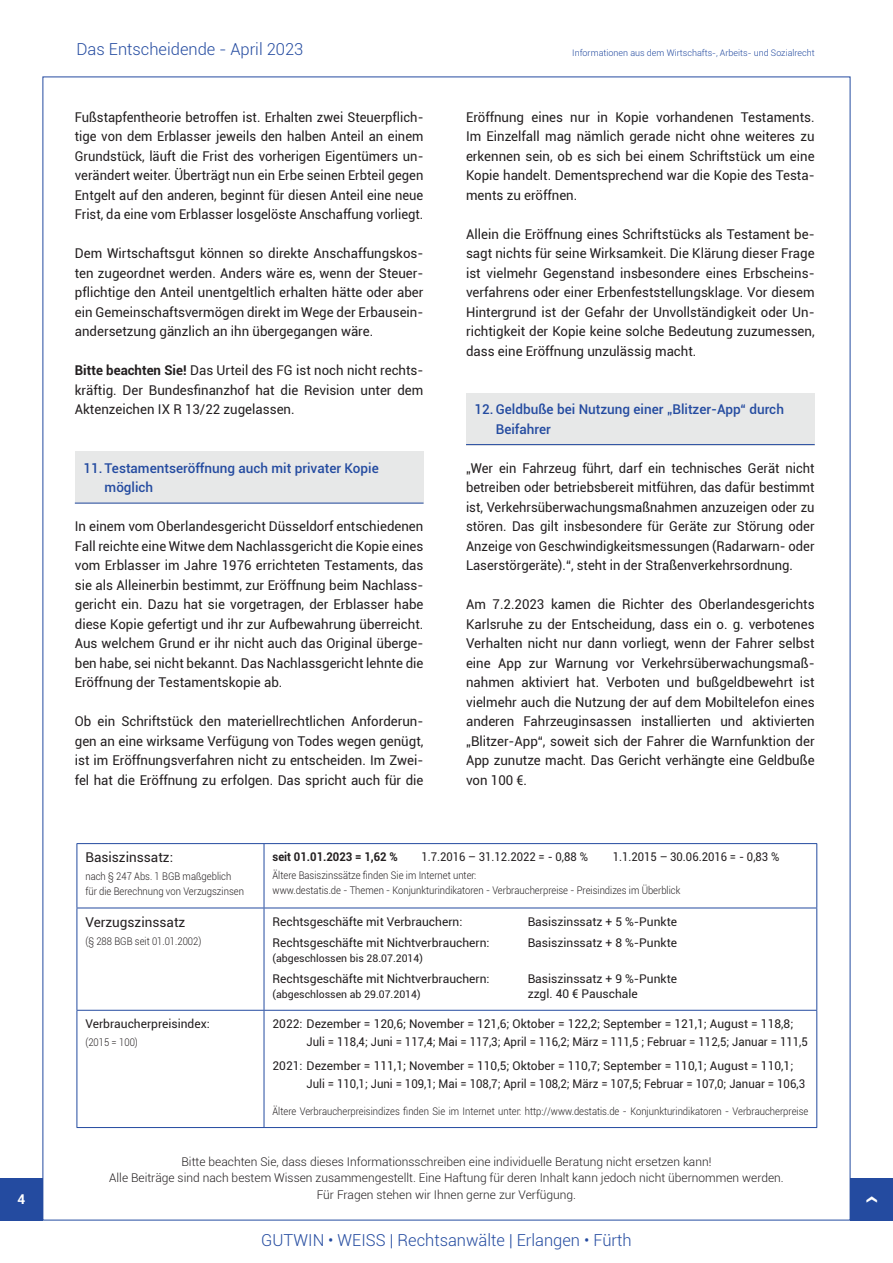
<style>
.page{position:relative;width:893px;height:1263px;background:#fff}
.page>*{position:absolute;margin:0;border:0;box-sizing:border-box;transform-origin:0 0}
.t1{font:700 27px "Roboto";color:#fff}
.t2{font:300 16.5px "Roboto";color:#244ba0}
.t3{font:13.5px/19.5px "Roboto";color:#231f20;text-align:justify}
.t4{font:13.5px/19.5px "Roboto";color:#231f20;text-align:justify;scale:.96 1}
.t5{font:500 13.5px/19.5px "Roboto";color:#244ba0}
.t6{font:700 13.5px "Roboto";color:#fff}
.t7{font:12px/18px "Roboto";color:#231f20}
.t8{font:300 12px/16.8px "Roboto";color:#231f20;text-align:center}
.t9{font:12px "Roboto";color:#231f20;scale:.94 1}
.t10{font:700 12px "Roboto";color:#231f20;scale:.94 1}
.t11{font:300 10.5px/15px "Roboto";color:#231f20;scale:.9 1}
.t12{font:10.5px "Roboto";color:#231f20}
.t13{font:300 9px "Roboto";color:#244ba0}
.s1{font-weight:700}
</style>
<div class="page">
<div style="left:0;top:1178px;width:43px;height:42px;background:#244ba0"></div>
<div style="left:850px;top:1178px;width:43px;height:42px;background:#244ba0"></div>
<div style="left:75px;top:452px;width:348px;height:52px;background:#e7e8e8"></div>
<hr style="left:75px;top:503px;width:348px;height:1px;background:#244ba0">
<div style="left:466px;top:393px;width:349px;height:52px;background:#e7e8e8"></div>
<hr style="left:466px;top:444px;width:349px;height:1px;background:#244ba0">
<hr style="left:77px;top:843px;width:187px;height:1px;background:#244ba0">
<hr style="left:77px;top:844px;width:1px;height:64px;background:#244ba0">
<hr style="left:264px;top:843px;width:553px;height:1px;background:#244ba0">
<hr style="left:264px;top:844px;width:1px;height:64px;background:#244ba0">
<hr style="left:816px;top:844px;width:1px;height:64px;background:#244ba0">
<hr style="left:77px;top:908px;width:187px;height:1px;background:#244ba0">
<hr style="left:77px;top:908px;width:1px;height:102px;background:#244ba0">
<hr style="left:264px;top:908px;width:553px;height:1px;background:#244ba0">
<hr style="left:264px;top:908px;width:1px;height:102px;background:#244ba0">
<hr style="left:816px;top:908px;width:1px;height:102px;background:#244ba0">
<hr style="left:77px;top:1010px;width:187px;height:1px;background:#244ba0">
<hr style="left:77px;top:1011px;width:1px;height:116px;background:#244ba0">
<hr style="left:264px;top:1010px;width:553px;height:1px;background:#244ba0">
<hr style="left:264px;top:1011px;width:1px;height:116px;background:#244ba0">
<hr style="left:816px;top:1011px;width:1px;height:116px;background:#244ba0">
<hr style="left:77px;top:1127px;width:187px;height:1px;background:#244ba0">
<hr style="left:264px;top:1127px;width:553px;height:1px;background:#244ba0">
<p class="t2" style="left:77px;top:38px;width:228px">Das Entscheidende - April 2023</p>
<p class="t13" style="left:572px;top:46px;width:244px">Informationen aus dem Wirtschafts-, Arbeits- und Sozialrecht</p>
<p class="t4" style="left:75px;top:106px;width:365px">Fußstapfentheorie betroffen ist. Erhalten zwei Steuerpflich&shy;tige von dem Erblasser jeweils den halben Anteil an einem Grundstück, läuft die Frist des vorherigen Eigentümers un&shy;verändert weiter. Überträgt nun ein Erbe seinen Erbteil gegen Entgelt auf den anderen, beginnt für diesen Anteil eine neue Frist, da eine vom Erblasser losgelöste Anschaffung vorliegt.</p>
<p class="t3" style="left:75px;top:243px;width:350px">Dem Wirtschaftsgut können so direkte Anschaffungskos&shy;ten zugeordnet werden. Anders wäre es, wenn der Steuer&shy;pflichtige den Anteil unentgeltlich erhalten hätte oder aber ein Gemeinschaftsvermögen direkt im Wege der Erbausein&shy;andersetzung gänzlich an ihn übergegangen wäre.</p>
<p class="t3" style="left:75px;top:360px;width:350px"><span class="s1">Bitte beachten Sie!</span> Das Urteil des FG ist noch nicht rechts&shy;kräftig. Der Bundesfinanzhof hat die Revision unter dem Aktenzeichen IX R 13/22 zugelassen.</p>
<p class="t5" style="left:105px;top:457px;width:276px;text-indent:-21px">11. Testamentseröffnung auch mit privater Kopie möglich</p>
<p class="t3" style="left:75px;top:516px;width:350px">In einem vom Oberlandesgericht Düsseldorf entschiedenen Fall reichte eine Witwe dem Nachlassgericht die Kopie eines vom Erblasser im Jahre 1976 errichteten Testaments, das sie als Alleinerbin bestimmt, zur Eröffnung beim Nachlass&shy;gericht ein. Dazu hat sie vorgetragen, der Erblasser habe diese Kopie gefertigt und ihr zur Aufbewahrung überreicht.<br>Aus welchem Grund er ihr nicht auch das Original überge&shy;ben habe, sei nicht bekannt. Das Nachlassgericht lehnte die Eröffnung der Testamentskopie ab.</p>
<p class="t3" style="left:75px;top:711px;width:350px">Ob ein Schriftstück den materiellrechtlichen Anforderun&shy;gen an eine wirksame Verfügung von Todes wegen genügt, ist im Eröffnungsverfahren nicht zu entscheiden. Im Zwei&shy;fel hat die Eröffnung zu erfolgen. Das spricht auch für die</p>
<p class="t3" style="left:466px;top:106px;width:350px">Eröffnung eines nur in Kopie vorhandenen Testaments.<br>Im Einzelfall mag nämlich gerade nicht ohne weiteres zu erkennen sein, ob es sich bei einem Schriftstück um eine Kopie handelt. Dementsprechend war die Kopie des Testa&shy;ments zu eröffnen.</p>
<p class="t3" style="left:466px;top:223px;width:350px">Allein die Eröffnung eines Schriftstücks als Testament be&shy;sagt nichts für seine Wirksamkeit. Die Klärung dieser Frage ist vielmehr Gegenstand insbesondere eines Erbscheins&shy;verfahrens oder einer Erbenfeststellungsklage. Vor diesem Hintergrund ist der Gefahr der Unvollständigkeit oder Un&shy;richtigkeit der Kopie keine solche Bedeutung zuzumessen, dass eine Eröffnung unzulässig macht.</p>
<p class="t5" style="left:496px;top:399px;width:290px;text-indent:-21px">12. Geldbuße bei Nutzung einer „Blitzer-App“ durch<br>Beifahrer</p>
<p class="t4" style="left:466px;top:457px;width:365px">„Wer ein Fahrzeug führt, darf ein technisches Gerät nicht betreiben oder betriebsbereit mitführen, das dafür bestimmt ist, Verkehrsüberwachungsmaßnahmen anzuzeigen oder zu stören. Das gilt insbesondere für Geräte zur Störung oder Anzeige von Geschwindigkeitsmessungen (Radarwarn- oder Laserstörgeräte).“, steht in der Straßenverkehrsordnung.</p>
<p class="t3" style="left:466px;top:594px;width:350px">Am 7.2.2023 kamen die Richter des Oberlandesgerichts Karlsruhe zu der Entscheidung, dass ein o. g. verbotenes Verhalten nicht nur dann vorliegt, wenn der Fahrer selbst eine App zur Warnung vor Verkehrsüberwachungsmaß&shy;nahmen aktiviert hat. Verboten und bußgeldbewehrt ist vielmehr auch die Nutzung der auf dem Mobiltelefon eines anderen Fahrzeuginsassen installierten und aktivierten „Blitzer-App“, soweit sich der Fahrer die Warnfunktion der App zunutze macht. Das Gericht verhängte eine Geldbuße von 100 €.</p>
<p class="t3" style="left:85px;top:847px;width:89px">Basiszinssatz:</p>
<p class="t11" style="left:85px;top:869px;width:178px">nach § 247 Abs. 1 BGB maßgeblich für die Berechnung von Verzugszinsen</p>
<p class="t10" style="left:273px;top:848px;width:135px">seit 01.01.2023 = 1,62 %</p>
<p class="t9" style="left:421px;top:848px;width:179px">1.7.2016 – 31.12.2022 = - 0,88 %</p>
<p class="t9" style="left:613px;top:848px;width:179px">1.1.2015 – 30.06.2016 = - 0,83 %</p>
<p class="t11" style="left:273px;top:867px;width:455px">Ältere Basiszinssätze finden Sie im Internet unter:<br>www.destatis.de - Themen - Konjunkturindikatoren - Verbraucherpreise - Preisindizes im Überblick</p>
<p class="t3" style="left:85px;top:911px;width:101px">Verzugszinssatz</p>
<p class="t11" style="left:85px;top:933px;width:130px">(§ 288 BGB seit 01.01.2002)</p>
<p class="t7" style="left:273px;top:912px;width:191px">Rechtsgeschäfte mit Verbrauchern:</p>
<p class="t7" style="left:528px;top:912px;width:151px">Basiszinssatz + 5 %-Punkte</p>
<p class="t7" style="left:273px;top:933px;width:219px">Rechtsgeschäfte mit Nichtverbrauchern:</p>
<p class="t7" style="left:528px;top:933px;width:151px">Basiszinssatz + 8 %-Punkte</p>
<p class="t12" style="left:273px;top:950px;width:152px">(abgeschlossen bis 28.07.2014)</p>
<p class="t7" style="left:273px;top:969px;width:219px">Rechtsgeschäfte mit Nichtverbrauchern:</p>
<p class="t7" style="left:528px;top:969px;width:151px">Basiszinssatz + 9 %-Punkte</p>
<p class="t12" style="left:273px;top:986px;width:150px">(abgeschlossen ab 29.07.2014)</p>
<p class="t7" style="left:528px;top:984px;width:112px">zzgl. 40 € Pauschale</p>
<p class="t7" style="left:85px;top:1014px;width:126px">Verbraucherpreisindex:</p>
<p class="t11" style="left:85px;top:1034px;width:60px">(2015 = 100)</p>
<p class="t7" style="left:307px;top:1014px;width:503px;text-indent:-34px">2022: Dezember = 120,6; November = 121,6; Oktober = 122,2; September = 121,1; August = 118,8;<br>Juli = 118,4; Juni = 117,4; Mai = 117,3; April = 116,2; März = 111,5 ; Februar = 112,5; Januar = 111,5</p>
<p class="t7" style="left:307px;top:1056px;width:500px;text-indent:-34px">2021: Dezember = 111,1; November = 110,5; Oktober = 110,7; September = 110,1; August = 110,1;<br>Juli = 110,1; Juni = 109,1; Mai = 108,7; April = 108,2; März = 107,5; Februar = 107,0; Januar = 106,3</p>
<p class="t11" style="left:273px;top:1103px;width:597px">Ältere Verbraucherpreisindizes finden Sie im Internet unter: http://www.destatis.de - Konjunkturindikatoren - Verbraucherpreise</p>
<p class="t8" style="left:109px;top:1152px;width:676px">Bitte beachten Sie, dass dieses Informationsschreiben eine individuelle Beratung nicht ersetzen kann!<br>Alle Beiträge sind nach bestem Wissen zusammengestellt. Eine Haftung für deren Inhalt kann jedoch nicht übernommen werden.<br>Für Fragen stehen wir Ihnen gerne zur Verfügung.</p>
<p class="t6" style="left:17px;top:1190px;width:9px">4</p>
<h1 class="t1" style="left:893px;top:1195px;width:10px;rotate:90deg">‹</h1>
<p class="t2" style="left:261px;top:1228px;width:372px">GUTWIN • WEISS | Rechtsanwälte | Erlangen • Fürth</p>
</div>
